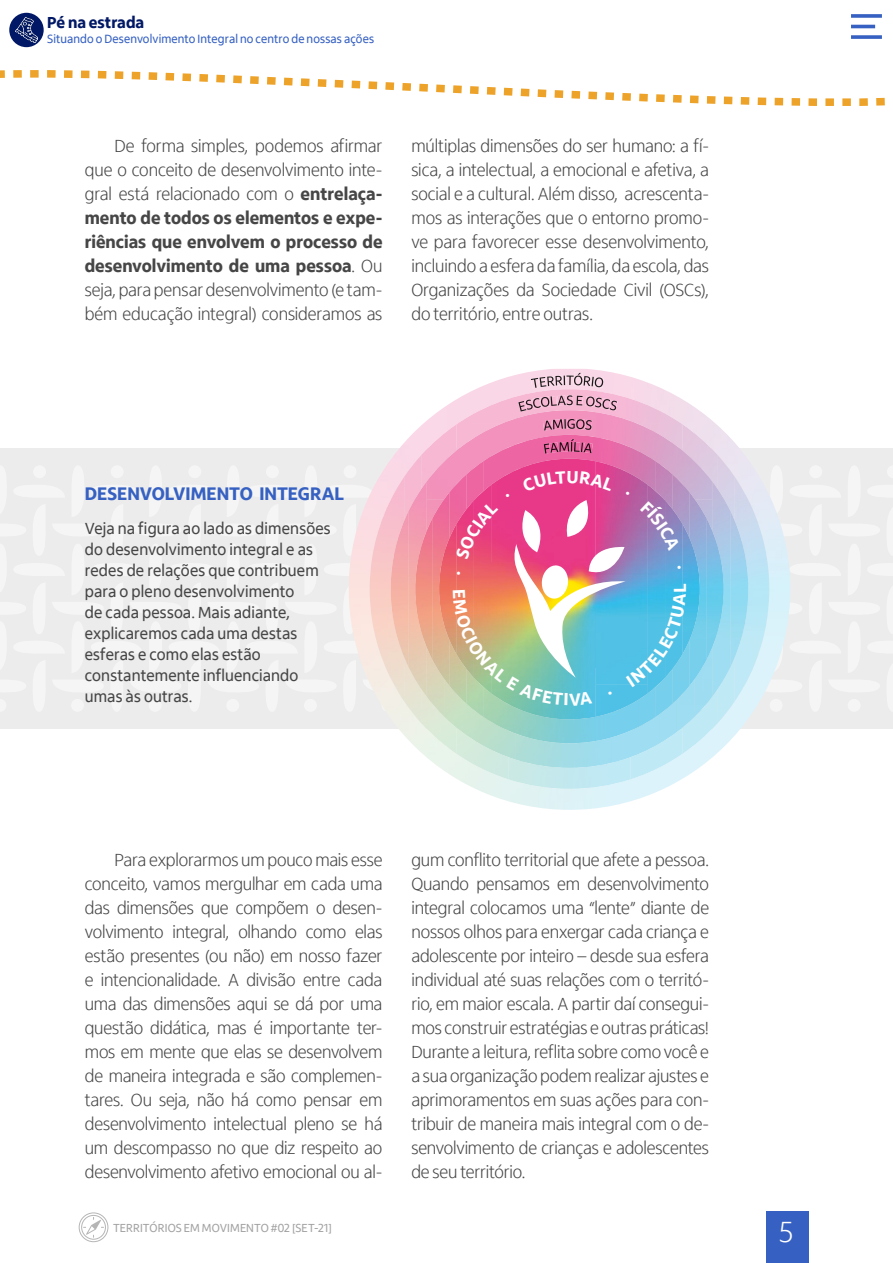
<style>
.page{position:relative;width:893px;height:1263px;background:#fff}
.page>*{position:absolute;margin:0;border:0;box-sizing:border-box;transform-origin:0 0}
.t1{font:300 30px "Itau Display";color:#fff}
.texto{font:800 18.75px "Itau Display";color:#3661c2}
.TEXTO_REVISTA{font:300 18px/24px "Itau Display";letter-spacing:-.01em;color:#474647;text-align:justify}
.TEXTO_REVISTA-2{font:16.5px/21px "Itau Display";letter-spacing:.01em;color:#474647}
.intertitulo{font:800 16.35px "Itau Display";color:#001865}
.intertitulo-2{font:12.3px "Itau Display";letter-spacing:.01em;color:#3661c2}
.t2{font:12px "Itau Display";letter-spacing:.005em;color:#a3a2a3}
.s1{font-weight:800}
</style>
<div class="page">
<div style="left:766px;top:1211px;width:43px;height:52px;background:#3661c2"></div>
<svg style="left:851px;top:14px;width:31px;height:4px"></svg>
<hr style="left:851px;top:25px;width:24px;height:3px;background:#3661c2">
<svg style="left:851px;top:35px;width:31px;height:4px"></svg>
<svg style="left:79px;top:1212px;width:29px;height:30px"></svg>
<div style="left:0;top:449px;width:893px;height:280px;background:#edeced"></div>
<svg style="left:0;top:70px;width:885px;height:36px"></svg>
<div style="left:9px;top:13px;width:35px;height:34px;background:#001865;border-radius:50%"></div>
<img style="left:16px;top:18px;width:21px;height:24px">
<img style="left:349px;top:369px;width:441px;height:441px">
<img style="left:474px;top:389px;width:191px;height:35px">
<img style="left:456px;top:413px;width:18px;height:33px">
<img style="left:665px;top:413px;width:18px;height:33px">
<img style="left:421px;top:424px;width:36px;height:41px">
<img style="left:474px;top:424px;width:6px;height:10px">
<img style="left:659px;top:424px;width:6px;height:10px">
<img style="left:682px;top:424px;width:35px;height:41px">
<img style="left:404px;top:454px;width:18px;height:11px">
<img style="left:717px;top:454px;width:18px;height:11px">
<img style="left:404px;top:712px;width:17px;height:12px">
<img style="left:717px;top:712px;width:18px;height:12px">
<img style="left:421px;top:712px;width:18px;height:28px">
<img style="left:700px;top:712px;width:17px;height:28px">
<img style="left:439px;top:717px;width:17px;height:37px">
<img style="left:683px;top:717px;width:17px;height:37px">
<img style="left:456px;top:732px;width:18px;height:33px">
<img style="left:665px;top:732px;width:18px;height:33px">
<img style="left:474px;top:744px;width:34px;height:35px">
<img style="left:630px;top:744px;width:35px;height:35px">
<img style="left:508px;top:760px;width:122px;height:29px">
<img style="left:480px;top:410px;width:179px;height:36px">
<img style="left:462px;top:434px;width:18px;height:31px">
<img style="left:659px;top:434px;width:18px;height:31px">
<img style="left:426px;top:446px;width:36px;height:19px">
<img style="left:480px;top:446px;width:4px;height:15px">
<img style="left:655px;top:446px;width:4px;height:15px">
<img style="left:677px;top:446px;width:36px;height:19px">
<img style="left:426px;top:712px;width:18px;height:5px">
<img style="left:695px;top:712px;width:18px;height:5px">
<img style="left:444px;top:712px;width:18px;height:20px">
<img style="left:677px;top:712px;width:18px;height:20px">
<img style="left:462px;top:712px;width:18px;height:32px">
<img style="left:659px;top:712px;width:18px;height:32px">
<img style="left:480px;top:717px;width:36px;height:43px">
<img style="left:623px;top:717px;width:36px;height:43px">
<img style="left:516px;top:739px;width:107px;height:29px">
<img style="left:484px;top:439px;width:51px;height:26px">
<img style="left:535px;top:435px;width:120px;height:30px">
<img style="left:466px;top:461px;width:18px;height:4px">
<img style="left:655px;top:461px;width:17px;height:4px">
<img style="left:466px;top:712px;width:18px;height:5px">
<img style="left:655px;top:712px;width:17px;height:5px">
<img style="left:484px;top:712px;width:17px;height:15px">
<img style="left:638px;top:712px;width:17px;height:15px">
<img style="left:501px;top:719px;width:34px;height:20px">
<img style="left:604px;top:717px;width:34px;height:22px">
<img style="left:535px;top:717px;width:69px;height:26px">
<svg style="left:544px;top:439px;width:49px;height:15px"></svg>
<svg style="left:543px;top:419px;width:49px;height:11px"></svg>
<svg style="left:518px;top:395px;width:100px;height:17px;background:#d19db4"></svg>
<svg style="left:531px;top:373px;width:73px;height:15px"></svg>
<img style="left:491px;top:459px;width:105px;height:260px">
<img style="left:595px;top:461px;width:53px;height:256px">
<img style="left:349px;top:465px;width:441px;height:247px">
<p class="intertitulo" style="left:47px;top:13px;width:99px">Pé na estrada</p>
<p class="intertitulo-2" style="left:47px;top:32px;width:328px">Situando o Desenvolvimento Integral no centro de nossas ações</p>
<p class="TEXTO_REVISTA" style="left:85px;top:134px;width:299px;text-indent:30px">De forma simples, podemos afirmar que o conceito de desenvolvimento inte&shy;gral está relacionado com o <span class="s1">entrelaça&shy;mento de todos os elementos e expe&shy;riências que envolvem o processo de desenvolvimento de uma pessoa</span>. Ou seja, para pensar desenvolvimento (e tam&shy;bém educação integral) consideramos as</p>
<p class="TEXTO_REVISTA" style="left:411px;top:134px;width:299px">múltiplas dimensões do ser humano: a fí&shy;sica, a intelectual, a emocional e afetiva, a social e a cultural. Além disso, acrescenta&shy;mos as interações que o entorno promo&shy;ve para favorecer esse desenvolvimento, incluindo a esfera da família, da escola, das Organizações da Sociedade Civil (OSCs), do território, entre outras.</p>
<p class="texto" style="left:85px;top:483px;width:261px">DESENVOLVIMENTO INTEGRAL</p>
<p class="TEXTO_REVISTA-2" style="left:85px;top:518px;width:247px">Veja na figura ao lado as dimensões do desenvolvimento integral e as redes de relações que contribuem para o pleno desenvolvimento<br>de cada pessoa. Mais adiante, explicaremos cada uma destas esferas e como elas estão constantemente influenciando umas às outras.</p>
<p class="TEXTO_REVISTA" style="left:85px;top:848px;width:299px;text-indent:30px">Para explorarmos um pouco mais esse conceito, vamos mergulhar em cada uma das dimensões que compõem o desen&shy;volvimento integral, olhando como elas estão presentes (ou não) em nosso fazer e intencionalidade. A divisão entre cada uma das dimensões aqui se dá por uma questão didática, mas é importante ter&shy;mos em mente que elas se desenvolvem de maneira integrada e são complemen&shy;tares. Ou seja, não há como pensar em desenvolvimento intelectual pleno se há um descompasso no que diz respeito ao desenvolvimento afetivo emocional ou al-</p>
<p class="t2" style="left:113px;top:1221px;width:220px">TERRITÓRIOS EM MOVIMENTO #02 [SET-21]</p>
<p class="TEXTO_REVISTA" style="left:411px;top:848px;width:299px">gum conflito territorial que afete a pessoa.<br>Quando pensamos em desenvolvimento integral colocamos uma “lente” diante de nossos olhos para enxergar cada criança e adolescente por inteiro – desde sua esfera individual até suas relações com o territó&shy;rio, em maior escala. A partir daí consegui&shy;mos construir estratégias e outras práticas!<br>Durante a leitura, reflita sobre como você e a sua organização podem realizar ajustes e aprimoramentos em suas ações para con&shy;tribuir de maneira mais integral com o de&shy;senvolvimento de crianças e adolescentes de seu território.</p>
<h1 class="t1" style="left:779px;top:1215px;width:16px">5</h1>
</div>
